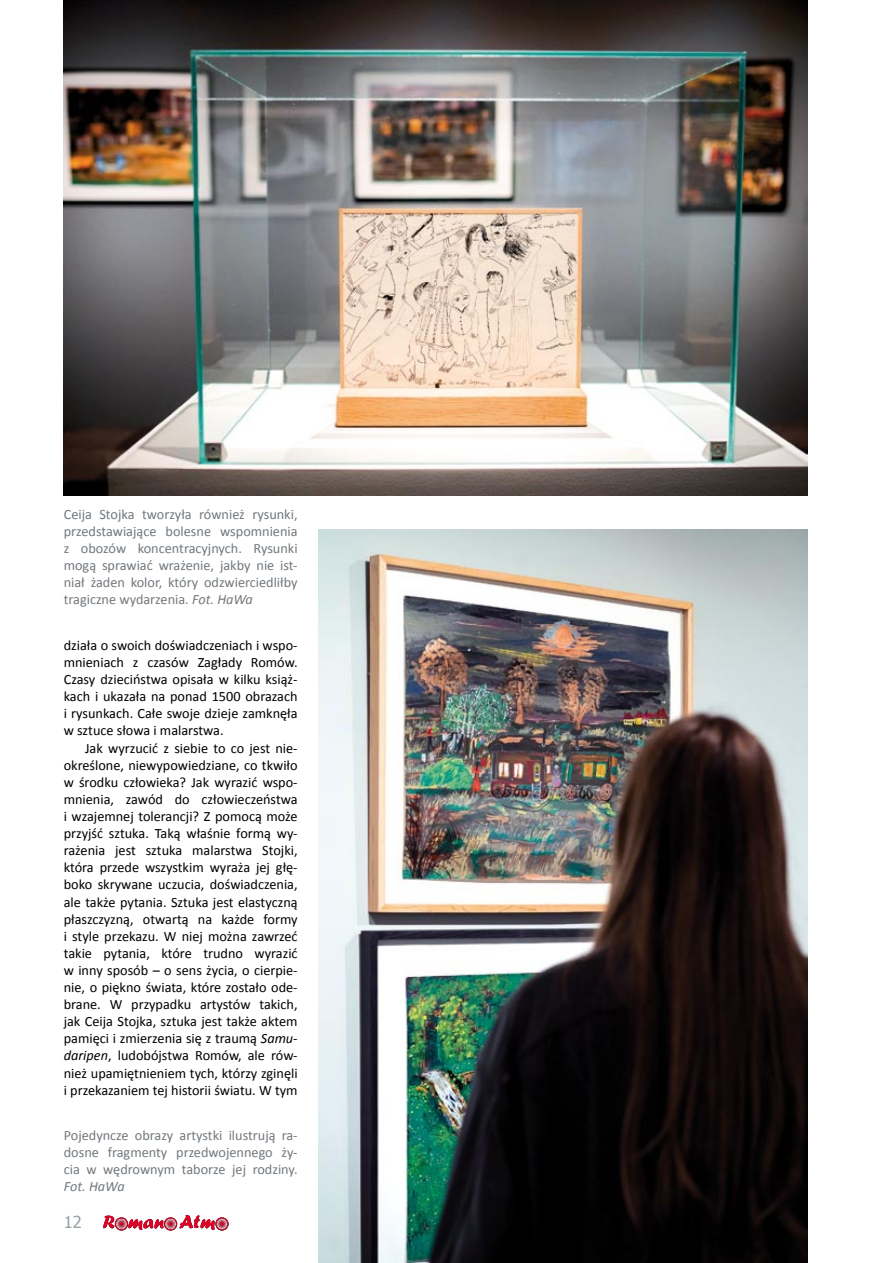
<style>
.page{position:relative;width:893px;height:1263px;background:#fff}
.page>*{position:absolute;margin:0;border:0;box-sizing:border-box;transform-origin:0 0}
.t1{font:16.5px "Tahoma";color:#99a1a6}
.t2{font:14.25px/17.1px "Calibri";color:#000;text-align:justify}
.t3{font:14.25px/17.1px "Calibri";color:#72787d;text-align:justify}
.t4{font:italic 14.25px "Calibri";color:#72787d}
.s1{font-style:italic}
</style>
<div class="page">
<img style="left:319px;top:529px;width:489px;height:734px">
<img style="left:64px;top:0;width:744px;height:496px">
<svg style="left:103px;top:1215px;width:126px;height:15px"></svg>
<p class="t3" style="left:64px;top:504px;width:235px">Ceija Stojka tworzyła również rysunki, przedstawiające bolesne wspomnienia z obozów koncentracyjnych. Rysunki mogą sprawiać wrażenie, jakby nie ist&shy;niał żaden kolor, który odzwierciedliłby tragiczne wydarzenia. <span class="s1">Fot. HaWa</span></p>
<p class="t2" style="left:64px;top:636px;width:235px">działa o swoich doświadczeniach i wspo&shy;mnieniach z czasów Zagłady Romów.<br>Czasy dzieciństwa opisała w kilku książ&shy;kach i ukazała na ponad 1500 obrazach i rysunkach. Całe swoje dzieje zamknęła w sztuce słowa i malarstwa.</p>
<p class="t2" style="left:64px;top:739px;width:235px;text-indent:21px">Jak wyrzucić z siebie to co jest nie&shy;określone, niewypowiedziane, co tkwiło w środku człowieka? Jak wyrazić wspo&shy;mnienia, zawód do człowieczeństwa i wzajemnej tolerancji? Z pomocą może przyjść sztuka. Taką właśnie formą wy&shy;rażenia jest sztuka malarstwa Stojki, która przede wszystkim wyraża jej głę&shy;boko skrywane uczucia, doświadczenia, ale także pytania. Sztuka jest elastyczną płaszczyzną, otwartą na każde formy i style przekazu. W niej można zawrzeć takie pytania, które trudno wyrazić w inny sposób – o sens życia, o cierpie&shy;nie, o piękno świata, które zostało ode&shy;brane. W przypadku artystów takich, jak Ceija Stojka, sztuka jest także aktem pamięci i zmierzenia się z traumą <span class="s1">Samu&shy;daripen</span>, ludobójstwa Romów, ale rów&shy;nież upamiętnieniem tych, którzy zginęli i przekazaniem tej historii światu. W tym</p>
<p class="t3" style="left:64px;top:1126px;width:235px">Pojedyncze obrazy artystki ilustrują ra&shy;dosne fragmenty przedwojennego ży&shy;cia w wędrownym taborze jej rodziny.</p>
<p class="t4" style="left:64px;top:1178px;width:62px">Fot. HaWa</p>
<p class="t1" style="left:64px;top:1211px;width:9px">12</p>
</div>
